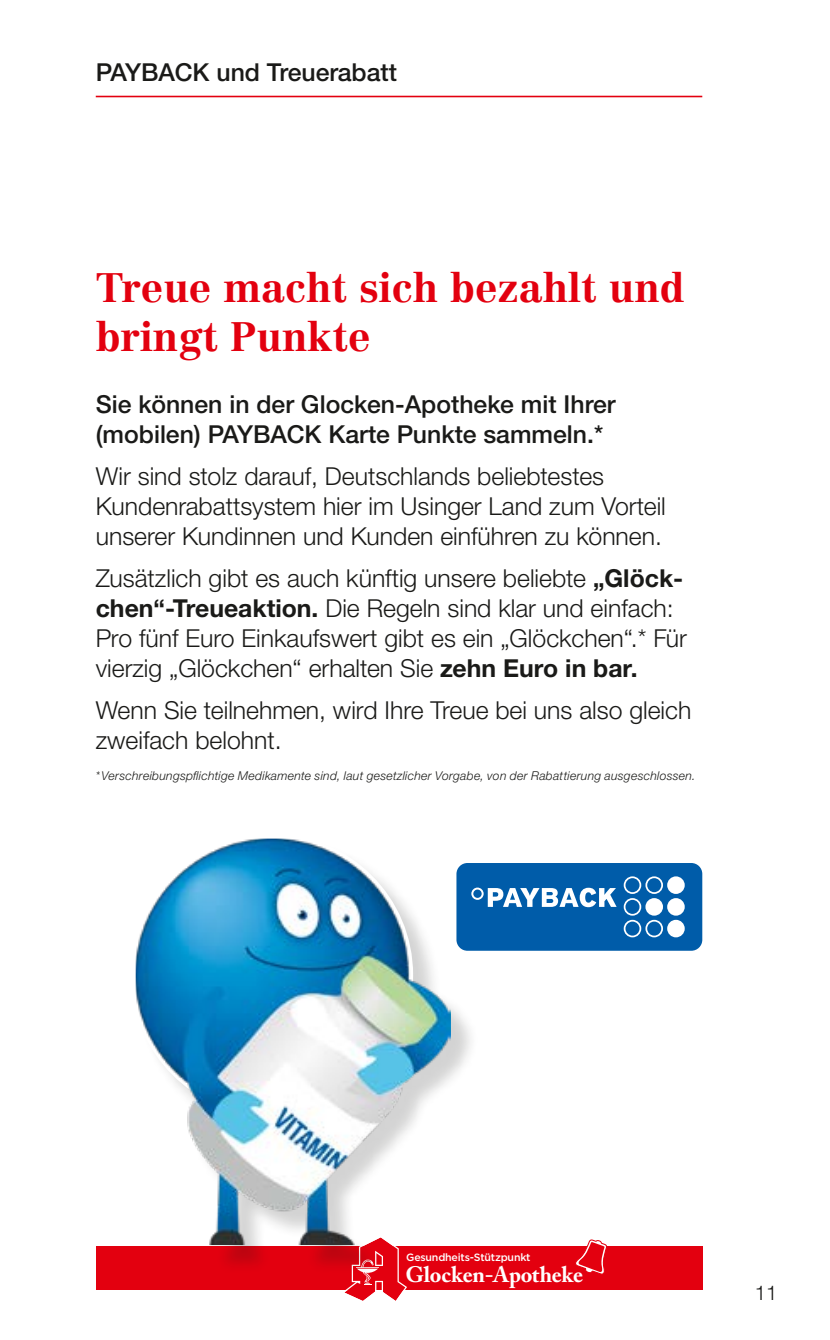
<style>
.page{position:relative;width:830px;height:1340px;background:#fff}
.page>*{position:absolute;margin:0;border:0;box-sizing:border-box;transform-origin:0 0}
.t1{font:700 40.5px/48.6px "Centennial";color:#e3000f}
.t2{font:300 24.75px/29.7px "Helvetica Neue LTW1 G";color:#1a1a18}
.t3{font:500 24.75px/29.7px "Helvetica Neue LTW1 G";color:#1a1a18}
.t4{font:700 22.28px "Adobe Caslon Pro";letter-spacing:-.01em;color:#fff}
.t5{font:300 20.25px "Helvetica Neue LTW1 G";color:#1a1a18}
.t6{font:italic 300 12.15px "Helvetica Neue LTW1 G";letter-spacing:.025em;color:#1a1a18}
.t7{font:500 10.58px "Gotham";letter-spacing:-.02em;color:#fff}
.s1{font-weight:700}
</style>
<div class="page">
<hr style="left:96px;top:96px;width:606px;height:1px;background:#e3000f">
<div style="left:96px;top:1245px;width:606px;height:44px;background:#e3000f"></div>
<svg style="left:342px;top:1273px;width:65px;height:28px"></svg>
<svg style="left:574px;top:1239px;width:33px;height:35px"></svg>
<div style="left:134px;top:837px;width:344px;height:436px;background:#1a1a18;opacity:.19"></div>
<img style="left:136px;top:838px;width:314px;height:406px">
<div style="left:456px;top:863px;width:246px;height:87px;background:#005ca9;border-radius:11px"></div>
<div style="left:666px;top:876px;width:18px;height:18px;background:#fff;border-radius:50%"></div>
<div style="left:666px;top:919px;width:18px;height:18px;background:#fff;border-radius:50%"></div>
<svg style="left:623px;top:876px;width:39px;height:61px"></svg>
<div style="left:645px;top:898px;width:17px;height:17px;background:#fff;border-radius:50%"></div>
<div style="left:666px;top:898px;width:18px;height:17px;background:#fff;border-radius:50%"></div>
<svg style="left:471px;top:887px;width:145px;height:20px"></svg>
<p class="t3" style="left:96px;top:58px;width:302px">PAYBACK und Treuerabatt</p>
<p class="t1" style="left:96px;top:263px;width:590px">Treue macht sich bezahlt und bringt Punkte</p>
<p class="t3" style="left:96px;top:389px;width:521px">Sie können in der Glocken-Apotheke mit Ihrer (mobilen) PAYBACK Karte Punkte sammeln.*</p>
<p class="t2" style="left:96px;top:462px;width:571px">Wir sind stolz darauf, Deutschlands beliebtestes<br>Kundenrabattsystem hier im Usinger Land zum Vorteil unserer Kundinnen und Kunden einführen zu können.</p>
<p class="t2" style="left:96px;top:563px;width:592px">Zusätzlich gibt es auch künftig unsere beliebte <span class="s1">„Glöck&shy;chen“-Treueaktion.</span> Die Regeln sind klar und einfach:<br>Pro fünf Euro Einkaufswert gibt es ein „Glöckchen“. * Für vierzig „Glöckchen“ erhalten Sie <span class="s1">zehn Euro in bar.</span></p>
<p class="t2" style="left:96px;top:695px;width:596px">Wenn Sie teilnehmen, wird Ihre Treue bei uns also gleich zweifach belohnt.</p>
<p class="t6" style="left:96px;top:768px;width:601px">* Verschreibungspflichtige Medikamente sind, laut gesetzlicher Vorgabe, von der Rabattierung ausgeschlossen.</p>
<p class="t7" style="left:406px;top:1250px;width:126px">Gesundheits-Stützpunkt</p>
<p class="t4" style="left:405px;top:1261px;width:179px">Glocken-Apotheke</p>
<p class="t5" style="left:754px;top:1280px;width:24px">11</p>
</div>
